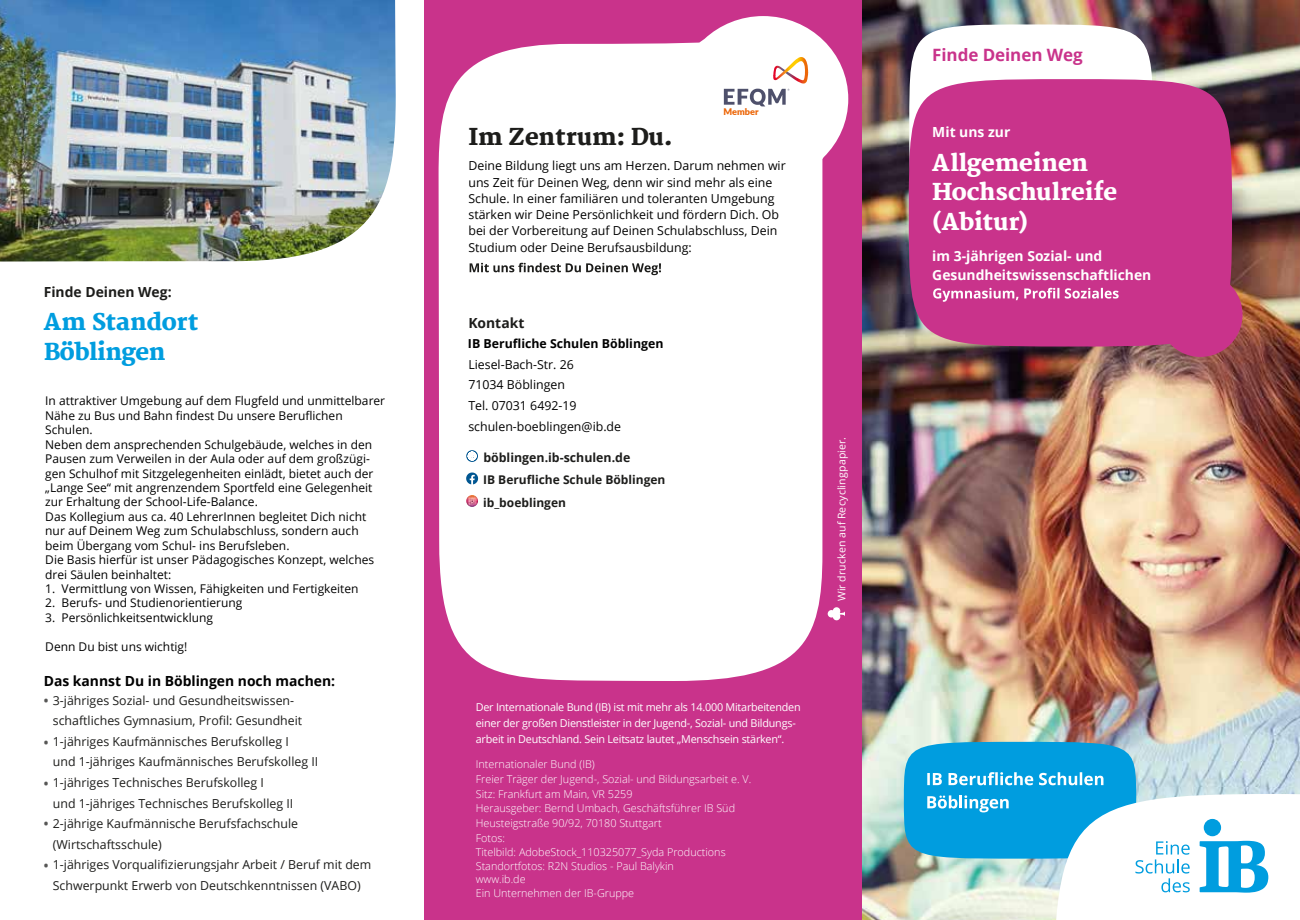
<style>
.page{position:relative;width:1300px;height:920px;background:#fff}
.page>*{position:absolute;margin:0;border:0;box-sizing:border-box;transform-origin:0 0}
.t1{font:900 23.1px/29.4px "Merriweather";color:#fff}
.t2{font:900 23.1px/29.4px "Merriweather";letter-spacing:-.015em;color:#009ddf}
.t3{font:900 23.1px "Merriweather";color:#1d1d1b}
.t4{font:700 16.95px "Open Sans";letter-spacing:-.005em;color:#c9338b}
.t5{font:700 13.95px/18.5px "Open Sans";color:#fff}
.t6{font:700 13.95px "Open Sans";color:#000}
.t7{font:700 13.95px "Open Sans";color:#1d1d1b}
.t8{font:12.3px "Open Sans";color:#1d1d1b}
.t9{font:12.3px/16.2px "Open Sans";color:#000}
.t10{font:700 12.3px "Open Sans";color:#000}
.t11{font:700 12.3px "Open Sans";color:#1d1d1b}
.t12{font:12px/14.4px "Open Sans";color:#000}
.t13{font:700 12px "Open Sans";color:#1d1d1b}
.t14{font:300 10.8px/14.2px "Open Sans";color:#fff}
.t15{font:10.8px/16.2px "Open Sans";letter-spacing:-.02em;color:#fff}
.t16{font:10.5px "Open Sans";letter-spacing:.015em;color:#fff}
.t17{font:900 9.15px "Lato";color:#ec6608}
.s1{font-weight:700;color:#575756}
</style>
<div class="page">
<div style="left:425px;top:0;width:437px;height:919px;background:#c9338b"></div>
<img style="left:862px;top:0;width:438px;height:919px">
<svg style="left:909px;top:24px;width:252px;height:55px"></svg>
<svg style="left:439px;top:16px;width:409px;height:665px;background:#f8e8f1"></svg>
<div style="left:904px;top:741px;width:232px;height:117px;background:#009ddf;border-radius:50%"></div>
<svg style="left:909px;top:79px;width:333px;height:278px;background:#c13887"></svg>
<img style="left:0;top:0;width:396px;height:261px">
<svg style="left:470px;top:262px;width:191px;height:13px;background:#bebebe"></svg>
<svg style="left:927px;top:772px;width:176px;height:13px"></svg>
<svg style="left:933px;top:287px;width:186px;height:14px"></svg>
<svg style="left:1053px;top:793px;width:247px;height:126px"></svg>
<svg style="left:724px;top:89px;width:65px;height:17px"></svg>
<svg style="left:773px;top:57px;width:35px;height:26px"></svg>
<svg style="left:927px;top:795px;width:82px;height:17px"></svg>
<svg style="left:828px;top:607px;width:17px;height:13px"></svg>
<svg style="left:466px;top:495px;width:12px;height:11px"></svg>
<svg style="left:466px;top:472px;width:12px;height:12px"></svg>
<svg style="left:466px;top:450px;width:12px;height:11px"></svg>
<svg style="left:468px;top:451px;width:8px;height:9px"></svg>
<p class="t7" style="left:44px;top:281px;width:129px">Finde Deinen Weg:</p>
<h1 class="t2" style="left:44px;top:307px;width:156px">Am Standort<br>Böblingen</h1>
<p class="t12" style="left:45px;top:393px;width:341px">In attraktiver Umgebung auf dem Flugfeld und unmittelbarer Nähe zu Bus und Bahn findest Du unsere Beruflichen Schulen.<br>Neben dem ansprechenden Schulgebäude, welches in den Pausen zum Verweilen in der Aula oder auf dem großzügi&shy;gen Schulhof mit Sitzgelegenheiten einlädt, bietet auch der „Lange See“ mit angrenzendem Sportfeld eine Gelegenheit zur Erhaltung der School-Life-Balance.<br>Das Kollegium aus ca. 40 LehrerInnen begleitet Dich nicht nur auf Deinem Weg zum Schulabschluss, sondern auch beim Übergang vom Schul- ins Berufsleben.<br>Die Basis hierfür ist unser Pädagogisches Konzept, welches drei Säulen beinhaltet:</p>
<p class="t12" style="left:45px;top:581px;width:315px">1. Vermittlung von Wissen, Fähigkeiten und Fertigkeiten</p>
<p class="t12" style="left:45px;top:595px;width:199px">2. Berufs- und Studienorientierung</p>
<p class="t12" style="left:45px;top:609px;width:169px">3. Persönlichkeitsentwicklung</p>
<p class="t12" style="left:45px;top:638px;width:144px">Denn Du bist uns wichtig!</p>
<p class="t6" style="left:44px;top:670px;width:293px">Das kannst Du in Böblingen noch machen:</p>
<p class="t8" style="left:44px;top:691px;width:252px"><span class="s1">•</span> 3-jähriges Sozial- und Gesundheitswissen-</p>
<p class="t8" style="left:53px;top:712px;width:251px">schaftliches Gymnasium, Profil: Gesundheit</p>
<p class="t8" style="left:53px;top:753px;width:267px">und 1-jähriges Kaufmännisches Berufskolleg II</p>
<p class="t8" style="left:53px;top:794px;width:242px">und 1-jähriges Technisches Berufskolleg II</p>
<p class="t8" style="left:53px;top:835px;width:110px">(Wirtschaftsschule)</p>
<p class="t8" style="left:53px;top:876px;width:309px">Schwerpunkt Erwerb von Deutschkenntnissen (VABO)</p>
<p class="t8" style="left:44px;top:732px;width:247px"><span class="s1">•</span> 1-jähriges Kaufmännisches Berufskolleg I</p>
<p class="t8" style="left:44px;top:773px;width:222px"><span class="s1">•</span> 1-jähriges Technisches Berufskolleg I</p>
<p class="t8" style="left:44px;top:814px;width:256px"><span class="s1">•</span> 2-jährige Kaufmännische Berufsfachschule</p>
<p class="t8" style="left:44px;top:856px;width:329px"><span class="s1">•</span> 1-jähriges Vorqualifizierungsjahr Arbeit / Beruf mit dem</p>
<p class="t17" style="left:723px;top:105px;width:37px">Member</p>
<h1 class="t3" style="left:468px;top:123px;width:206px">Im Zentrum: Du.</h1>
<p class="t9" style="left:468px;top:157px;width:319px">Deine Bildung liegt uns am Herzen. Darum nehmen wir uns Zeit für Deinen Weg, denn wir sind mehr als eine Schule. In einer familiären und toleranten Umgebung stärken wir Deine Persönlichkeit und fördern Dich. Ob bei der Vorbereitung auf Deinen Schulabschluss, Dein Studium oder Deine Berufsausbildung:</p>
<p class="t7" style="left:468px;top:312px;width:58px">Kontakt</p>
<p class="t9" style="left:468px;top:353px;width:154px;line-height:20.5px">Liesel-Bach-Str. 26<br>71034 Böblingen<br>Tel. 07031 6492-19 schulen-boeblingen@ib.de</p>
<p class="t11" style="left:483px;top:448px;width:148px">böblingen.ib-schulen.de</p>
<p class="t10" style="left:468px;top:335px;width:197px">IB Berufliche Schulen Böblingen</p>
<p class="t13" style="left:483px;top:471px;width:184px">IB Berufliche Schule Böblingen</p>
<p class="t13" style="left:483px;top:494px;width:84px">ib_boeblingen</p>
<p class="t16" style="left:834px;top:601px;width:165px;rotate:-90deg">Wir drucken auf Recyclingpapier.</p>
<p class="t15" style="left:476px;top:698px;width:326px">Der Internationale Bund (IB) ist mit mehr als 14.000 Mitarbeitenden einer der großen Dienstleister in der Jugend-, Sozial- und Bildungs&shy;arbeit in Deutschland. Sein Leitsatz lautet „Menschsein stärken“.</p>
<p class="t14" style="left:476px;top:756px;width:277px">Internationaler Bund (IB)<br>Freier Träger der Jugend-, Sozial- und Bildungsarbeit e. V.<br>Sitz: Frankfurt am Main, VR 5259<br>Herausgeber: Bernd Umbach, Geschäftsführer IB Süd Heusteigstraße 90/92, 70180 Stuttgart<br>Fotos:<br>Titelbild: AdobeStock_110325077_Syda Productions Standortfotos: R2N Studios - Paul Balykin<br>www.ib.de</p>
<p class="t14" style="left:476px;top:885px;width:160px">Ein Unternehmen der IB-Gruppe</p>
<h2 class="t4" style="left:932px;top:43px;width:152px">Finde Deinen Weg</h2>
<p class="t5" style="left:932px;top:122px;width:79px">Mit uns zur</p>
<h1 class="t1" style="left:932px;top:148px;width:186px">Allgemeinen<br>Hochschulreife (Abitur)</h1>
<p class="t5" style="left:932px;top:246px;width:221px">im 3-jährigen Sozial- und<br>Gesundheitswissenschaftlichen</p>
</div>
